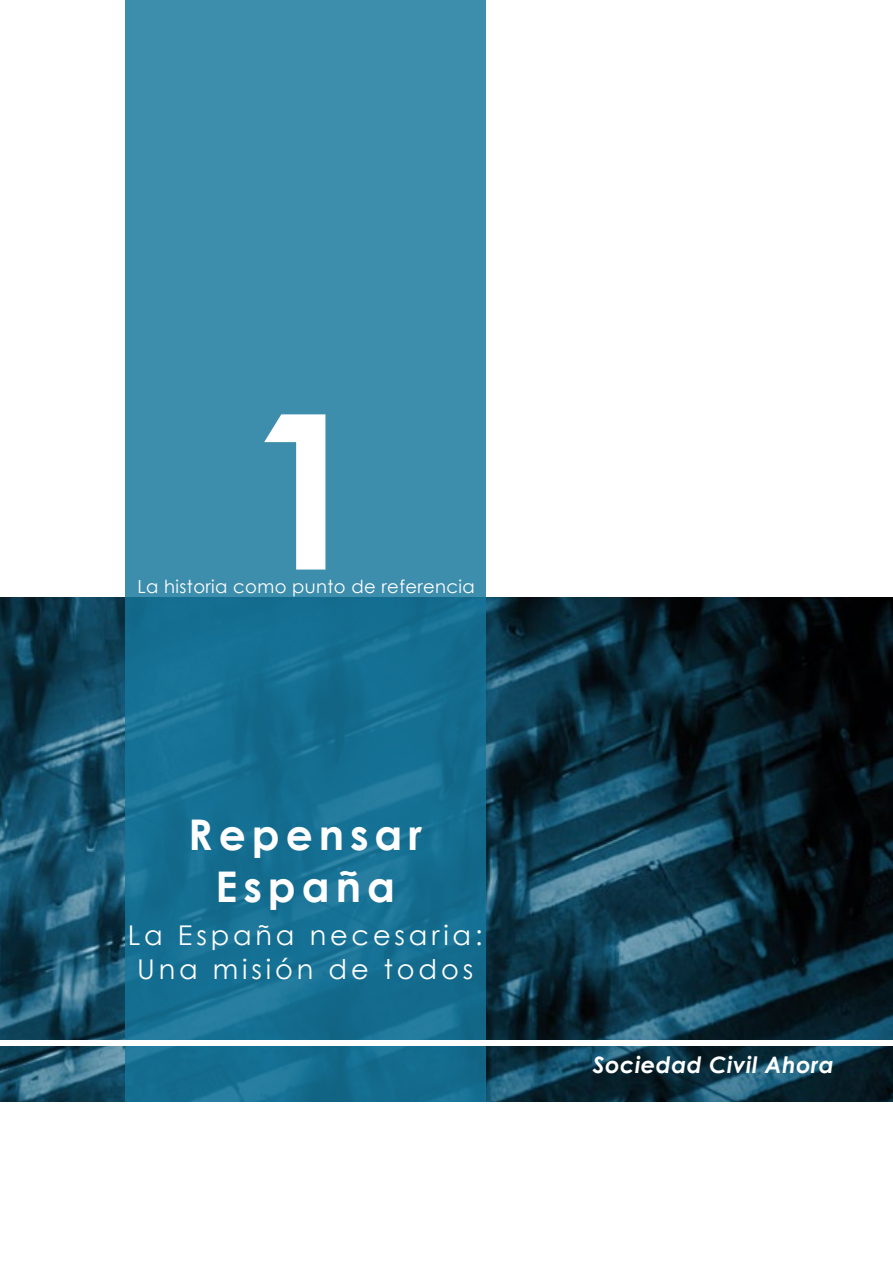
<style>
.page{position:relative;width:893px;height:1263px;background:#fff}
.page>*{position:absolute;margin:0;border:0;box-sizing:border-box;transform-origin:0 0}
.t1{font:700 216px "Century Gothic";color:#fff}
.t2{font:700 42.3px/51.4px "Century Gothic";letter-spacing:.14em;color:#fff;text-align:center}
.t3{font:27.15px/33.3px "Century Gothic";letter-spacing:.14em;color:#fff;text-align:center}
.t4{font:italic 700 22.65px "Century Gothic";letter-spacing:.02em;color:#fff}
.t5{font:18px "Century Gothic";letter-spacing:.02em;color:#fff}
</style>
<div class="page">
<img style="left:0;top:597px;width:893px;height:505px">
<svg style="left:125px;top:0;width:361px;height:1102px;background:#2b7fa0"></svg>
<div style="left:0;top:1041px;width:893px;height:5px;background:#fff"></div>
<h1 class="t1" style="left:246px;top:327px;width:122px">1</h1>
<p class="t5" style="left:138px;top:573px;width:339px">La historia como punto de referencia</p>
<h2 class="t2" style="left:188px;top:807px;width:235px">Repensar<br>España</h2>
<p class="t3" style="left:128px;top:918px;width:356px">La España necesaria:<br>Una misión de todos</p>
<p class="t4" style="left:593px;top:1047px;width:242px">Sociedad Civil Ahora</p>
</div>
